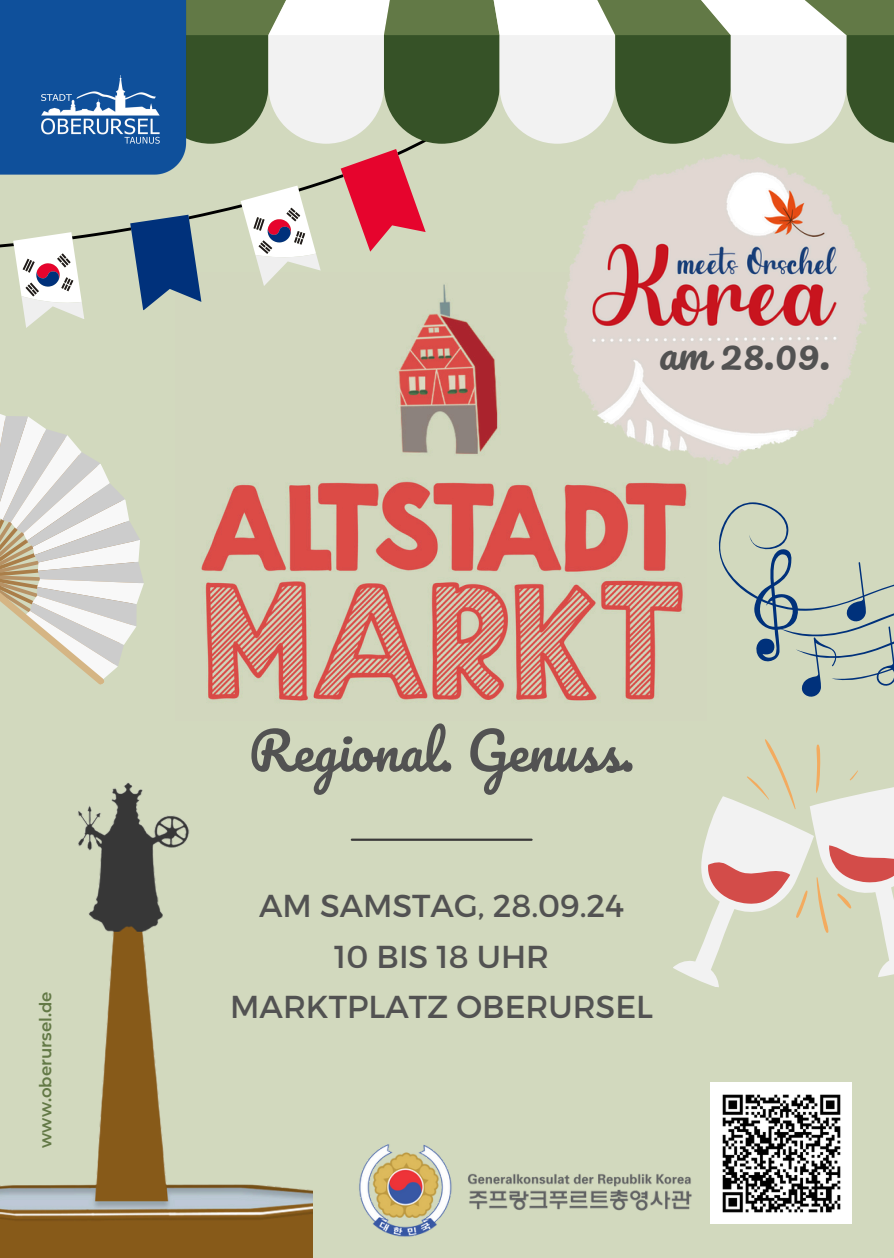
<style>
.page{position:relative;width:894px;height:1258px;background:#fff}
.page>*{position:absolute;margin:0;border:0;box-sizing:border-box;transform-origin:0 0}
.t1{font:51.3px "Pacifico";color:#525252}
.t2{font:41.4px "Pacifico";color:#525252}
.t3{font:31.8px/50.4px "Montserrat";color:#525252;text-align:center}
.t4{font:600 16.5px "Montserrat";color:#637946}
</style>
<div class="page">
<div style="left:0;top:0;width:893px;height:1258px;background:#d2d9be"></div>
<svg style="left:673px;top:852px;width:220px;height:136px"></svg>
<svg style="left:703px;top:546px;width:190px;height:390px"></svg>
<svg style="left:0;top:414px;width:144px;height:271px"></svg>
<div style="left:710px;top:1082px;width:141px;height:142px;background:#fff"></div>
<img style="left:722px;top:1094px;width:119px;height:119px">
<img style="left:359px;top:1144px;width:333px;height:93px">
<img style="left:0;top:782px;width:313px;height:476px">
<img style="left:201px;top:328px;width:505px;height:392px">
<svg style="left:0;top:0;width:893px;height:328px"></svg>
<img style="left:0;top:0;width:188px;height:178px">
<hr style="left:352px;top:838px;width:179px;height:3px;background:#3b3a3a">
<img style="left:481px;top:73px;width:412px;height:473px">
<p class="t4" style="left:35px;top:1148px;width:158px;rotate:-90deg">www.oberursel.de</p>
<p class="t2" style="left:658px;top:331px;width:173px">am 28.09.</p>
<p class="t1" style="left:248px;top:724px;width:387px">Regional. Genuss.</p>
<h1 class="t3" style="left:230px;top:879px;width:424px">AM SAMSTAG, 28.09.24<br>10 BIS 18 UHR<br>MARKTPLATZ OBERURSEL</h1>
</div>
